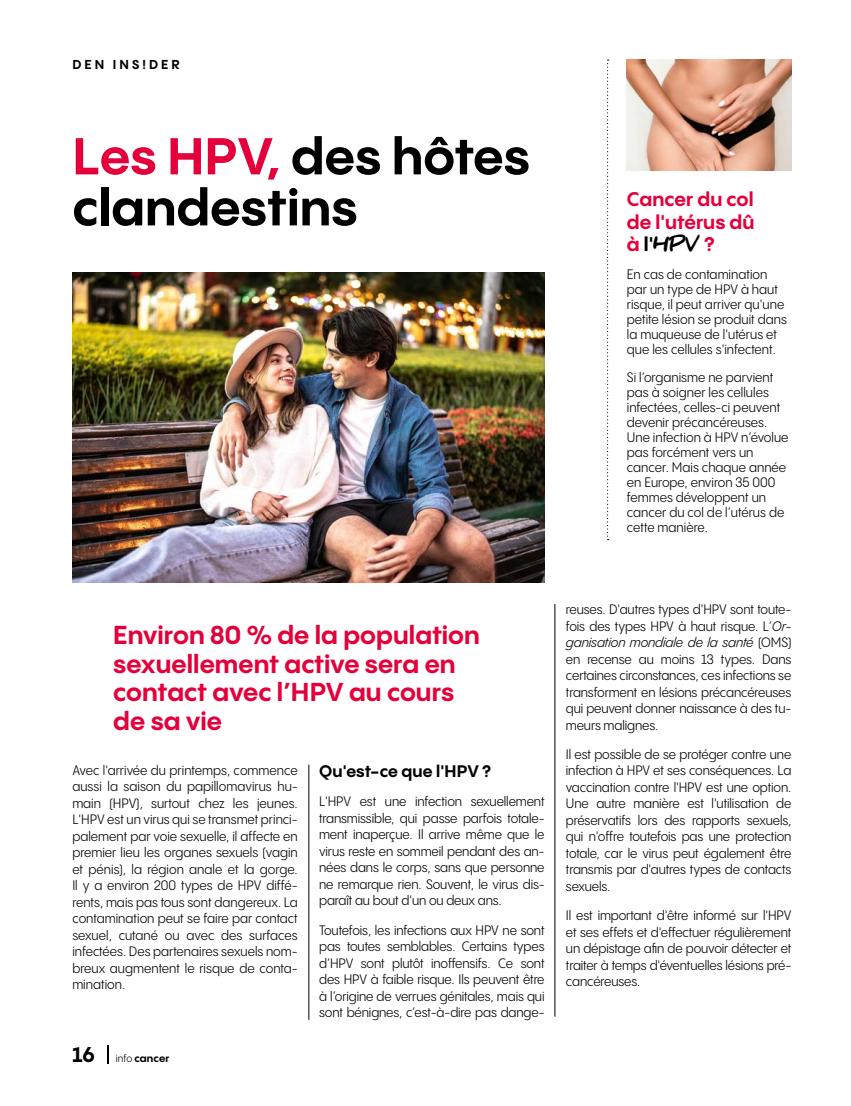
<style>
.page{position:relative;width:851px;height:1106px;background:#fff}
.page>*{position:absolute;margin:0;border:0;box-sizing:border-box;transform-origin:0 0}
.t1{font:700 51px/51px "PP Pangram Sans";color:#000}
.t2{font:700 25.5px/28.5px "PP Pangram Sans";color:#e4003b}
.t3{font:700 21px "PP Pangram Sans";color:#000}
.t4{font:700 19.5px/22.5px "PP Pangram Sans";letter-spacing:.005em;color:#e4003b}
.t5{font:900 18px "Daniel";color:#000}
.t6{font:700 16.5px "PP Pangram Sans";letter-spacing:.005em;color:#000}
.t7{font:13.5px/16.5px "PP Pangram Sans Compact";color:#000;text-align:justify}
.t8{font:700 12.75px "PP Pangram Sans";letter-spacing:.24em;color:#000}
.t9{font:700 10.5px "PP Pangram Sans";letter-spacing:.01em;color:#000}
.s1{color:#e4003b}
.s2{font-family:"PP Pangram Sans";font-weight:700;font-size:19.5px;color:#e4003b}
.s3{font-family:"PP Pangram Sans";font-weight:700;font-size:19.5px}
.s4{font-family:"PP Pangram Sans Compact";font-weight:400}
.s5{font-style:italic}
</style>
<div class="page">
<svg style="left:107px;top:1045px;width:1px;height:18px"></svg>
<hr style="left:308px;top:764px;width:1px;height:255px;background:#000">
<hr style="left:554px;top:604px;width:1px;height:412px;background:#000">
<img style="left:72px;top:272px;width:472px;height:311px">
<svg style="left:607px;top:60px;width:1px;height:480px"></svg>
<img style="left:626px;top:60px;width:165px;height:110px">
<p class="t8" style="left:72px;top:56px;width:109px">DEN INS!DER</p>
<h1 class="t1" style="left:72px;top:130px;width:459px"><span class="s1">Les HPV,</span> des hôtes clandestins</h1>
<h3 class="t4" style="left:626px;top:187px;width:129px">Cancer du col de l'utérus dû</h3>
<h3 class="t5" style="left:626px;top:234px;width:89px"><span class="s2">à</span> <span class="s3">l'</span>HPV <span class="s2">?</span></h3>
<p class="t7" style="left:626px;top:266px;width:161px;line-height:15px;text-align:left">En cas de contamination par un type de HPV à haut risque, il peut arriver qu'une petite lésion se produit dans la muqueuse de l'utérus et que les cellules s'infectent.</p>
<p class="t7" style="left:626px;top:369px;width:163px;line-height:15px;text-align:left">Si l’organisme ne parvient pas à soigner les cellules infectées, celles-ci peuvent devenir précancéreuses.<br>Une infection à HPV n’évolue pas forcément vers un cancer. Mais chaque année en Europe, environ 35 000 femmes développent un cancer du col de l’utérus de cette manière.</p>
<h2 class="t2" style="left:113px;top:620px;width:368px">Environ 80 % de la population sexuellement active sera en contact avec l’HPV au cours de sa vie</h2>
<p class="t7" style="left:72px;top:761px;width:227px">Avec l'arrivée du printemps, commence aussi la saison du papillomavirus hu&shy;main (HPV), surtout chez les jeunes.<br>L'HPV est un virus qui se transmet princi&shy;palement par voie sexuelle, il affecte en premier lieu les organes sexuels (vagin et pénis), la région anale et la gorge.<br>Il y a environ 200 types de HPV diffé&shy;rents, mais pas tous sont dangereux. La contamination peut se faire par contact sexuel, cutané ou avec des surfaces infectées. Des partenaires sexuels nom&shy;breux augmentent le risque de conta&shy;mination.</p>
<p class="t6" style="left:319px;top:760px;width:173px">Qu'est-ce que l'HPV ?</p>
<p class="t7" style="left:319px;top:793px;width:227px">L'HPV est une infection sexuellement transmissible, qui passe parfois totale&shy;ment inaperçue. Il arrive même que le virus reste en sommeil pendant des an&shy;nées dans le corps, sans que personne ne remarque rien. Souvent, le virus dis&shy;paraît au bout d'un ou deux ans.</p>
<p class="t7" style="left:319px;top:921px;width:227px">Toutefois, les infections aux HPV ne sont pas toutes semblables. Certains types d’HPV sont plutôt inoffensifs. Ce sont des HPV à faible risque. Ils peuvent être à l’origine de verrues génitales, mais qui sont bénignes, c’est-à-dire pas dange-</p>
<h3 class="t3" style="left:72px;top:1041px;width:24px">16</h3>
<p class="t9" style="left:116px;top:1051px;width:55px"><span class="s4">info</span> cancer</p>
<p class="t7" style="left:566px;top:601px;width:227px">reuses. D'autres types d'HPV sont toute&shy;fois des types HPV à haut risque. L’<span class="s5">Or&shy;ganisation mondiale de la santé</span> (OMS) en recense au moins 13 types. Dans certaines circonstances, ces infections se transforment en lésions précancéreuses qui peuvent donner naissance à des tu&shy;meurs malignes.</p>
<p class="t7" style="left:566px;top:745px;width:227px">Il est possible de se protéger contre une infection à HPV et ses conséquences. La vaccination contre l'HPV est une option.<br>Une autre manière est l'utilisation de préservatifs lors des rapports sexuels, qui n'offre toutefois pas une protection totale, car le virus peut également être transmis par d'autres types de contacts sexuels.</p>
<p class="t7" style="left:566px;top:907px;width:227px">Il est important d'être informé sur l'HPV et ses effets et d'effectuer régulièrement un dépistage afin de pouvoir détecter et traiter à temps d'éventuelles lésions pré&shy;cancéreuses.</p>
</div>
